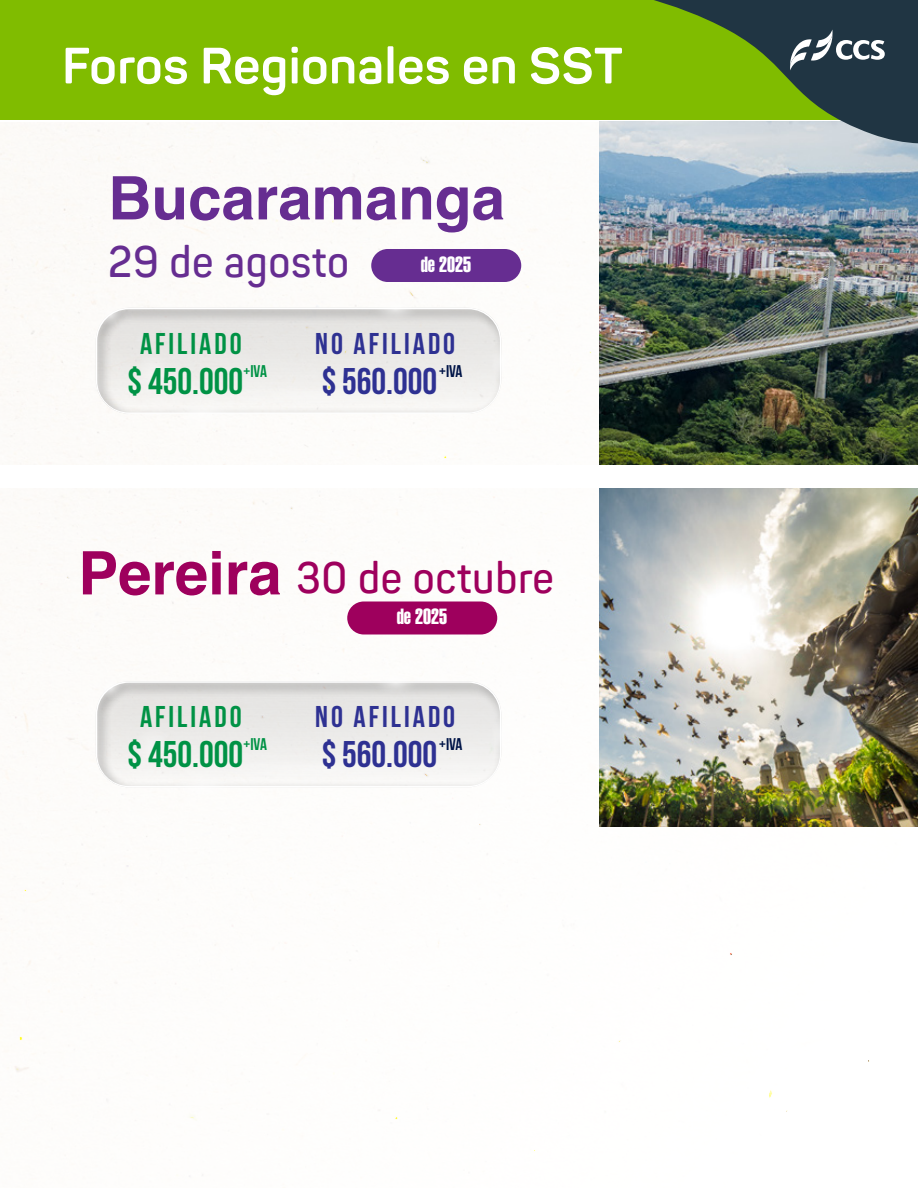
<style>
.page{position:relative;width:918px;height:1188px;background:#fff}
.page>*{position:absolute;margin:0;border:0;box-sizing:border-box;transform-origin:0 0}
.t1{font:700 60px "Helvetica";color:#662d91}
.t2{font:50.25px "Panton Trial Bold";color:#fff}
.t3{font:700 43.5px "Panton Narrow Trial Semi";color:#9e005d}
.t4{font:700 43.5px "Panton Narrow Trial Semi";color:#662d91}
.t5{font:700 37.05px "Bebas Neue";color:#009245}
.t6{font:700 37.05px "Bebas Neue";color:#2e3192}
.t7{font:700 30px "Bebas Neue";letter-spacing:.1em;color:#2e3192}
.t8{font:700 30px "Bebas Neue";letter-spacing:.1em;color:#009245}
.t9{font:21.6px "Helvetica LT Std Extra Comp";color:#fff}
.t10{font:700 16.95px "Bebas Neue";letter-spacing:-.01em;color:#009245}
.t11{font:700 16.95px "Bebas Neue";letter-spacing:-.01em;color:#001447}
.s1{font-family:"Helvetica";font-size:60px}
</style>
<div class="page">
<div style="left:0;top:120px;width:918px;height:1068px;background:#fefdfb"></div>
<div style="left:0;top:114px;width:918px;height:8px;background:#fff"></div>
<img style="left:599px;top:488px;width:319px;height:338px">
<img style="left:599px;top:122px;width:319px;height:343px">
<div style="left:0;top:0;width:918px;height:120px;background:#80bc00"></div>
<svg style="left:643px;top:0;width:275px;height:143px"></svg>
<div style="left:371px;top:249px;width:150px;height:33px;background:#662d91;border-radius:16px"></div>
<svg style="left:95px;top:291px;width:405px;height:122px"></svg>
<div style="left:136px;top:378px;width:350px;height:34px;background:#f5f3f1;border-radius:50%"></div>
<div style="left:0;top:465px;width:918px;height:23px;background:#fff"></div>
<div style="left:347px;top:602px;width:150px;height:32px;background:#9e005d;border-radius:16px"></div>
<svg style="left:97px;top:673px;width:403px;height:113px"></svg>
<div style="left:136px;top:752px;width:350px;height:34px;background:#f5f4f3;border-radius:50%"></div>
<p class="t2" style="left:62px;top:37px;width:563px">Foros Regionales en SST</p>
<p class="t1" style="left:108px;top:162px;width:398px">Bucaramanga</p>
<p class="t4" style="left:108px;top:237px;width:243px">29 de agosto</p>
<p class="t9" style="left:421px;top:251px;width:52px">de 2025</p>
<p class="t8" style="left:140px;top:327px;width:103px">AFILIADO</p>
<p class="t7" style="left:315px;top:327px;width:141px">NO AFILIADO</p>
<p class="t6" style="left:322px;top:360px;width:117px">$ 560.000</p>
<p class="t5" style="left:128px;top:360px;width:117px">$ 450.000</p>
<p class="t10" style="left:244px;top:362px;width:25px">+IVA</p>
<p class="t11" style="left:439px;top:362px;width:25px">+IVA</p>
<p class="t3" style="left:78px;top:553px;width:478px"><span class="s1">Pereira</span> 30 de octubre</p>
<p class="t9" style="left:397px;top:604px;width:52px">de 2025</p>
<p class="t8" style="left:140px;top:700px;width:103px">AFILIADO</p>
<p class="t7" style="left:315px;top:700px;width:141px">NO AFILIADO</p>
<p class="t6" style="left:322px;top:734px;width:117px">$ 560.000</p>
<p class="t5" style="left:128px;top:734px;width:117px">$ 450.000</p>
<p class="t10" style="left:244px;top:735px;width:25px">+IVA</p>
<p class="t11" style="left:439px;top:735px;width:25px">+IVA</p>
</div>
